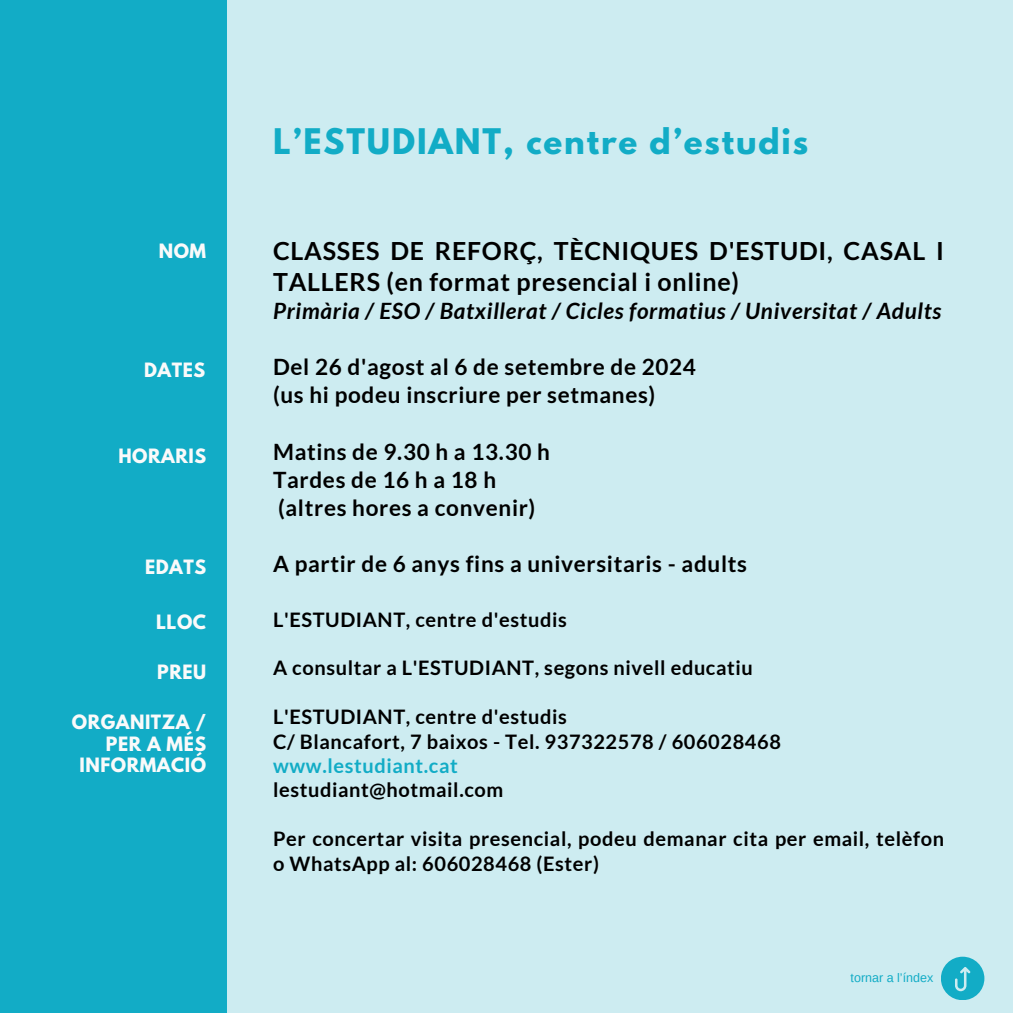
<style>
.page{position:relative;width:1013px;height:1013px;background:#fff}
.page>*{position:absolute;margin:0;border:0;box-sizing:border-box;transform-origin:0 0}
.t1{font:700 31.25px "League Spartan";letter-spacing:.06em;color:#12acc6}
.t2{font:700 25px/31px "Lato";letter-spacing:.03em;color:#000}
.t3{font:700 22.5px/28.1px "Lato";letter-spacing:.03em;color:#000}
.t4{font:italic 700 22.5px "Lato";letter-spacing:.03em;color:#000}
.t5{font:700 20px/24.4px "Lato";letter-spacing:.03em;color:#000}
.t6{font:700 20px "Lato";letter-spacing:.03em;color:#12acc6}
.t7{font:700 17.5px/21.5px "League Spartan";letter-spacing:.03em;color:#fafafa;text-align:right}
.t8{font:12.5px "Arimo";color:#12acc6}
</style>
<div class="page">
<div style="left:0;top:0;width:1012px;height:1012px;background:#cdecf1"></div>
<svg style="left:941px;top:956px;width:43px;height:43px"></svg>
<div style="left:0;top:0;width:227px;height:1012px;background:#12acc6"></div>
<p class="t7" style="left:159px;top:243px;width:49px">NOM</p>
<p class="t7" style="left:144px;top:361px;width:63px">DATES</p>
<p class="t7" style="left:118px;top:448px;width:89px">HORARIS</p>
<p class="t7" style="left:145px;top:558px;width:63px">EDATS</p>
<p class="t7" style="left:156px;top:613px;width:51px">LLOC</p>
<p class="t7" style="left:157px;top:663px;width:50px">PREU</p>
<p class="t7" style="left:72px;top:713px;width:136px">ORGANITZA /<br>PER A MÉS<br>INFORMACIÓ</p>
<h1 class="t1" style="left:273px;top:125px;width:537px">L’ESTUDIANT, centre d’estudis</h1>
<p class="t2" style="left:273px;top:235px;width:672px">CLASSES DE REFORÇ, TÈCNIQUES D'ESTUDI, CASAL I<br>TALLERS (en format presencial i online)</p>
<p class="t4" style="left:273px;top:297px;width:669px">Primària / ESO / Batxillerat / Cicles formatius / Universitat / Adults</p>
<p class="t3" style="left:273px;top:352px;width:424px">Del 26 d'agost al 6 de setembre de 2024 (us hi podeu inscriure per setmanes)</p>
<p class="t3" style="left:273px;top:437px;width:278px">Matins de 9.30 h a 13.30 h<br>Tardes de 16 h a 18 h (altres hores a convenir)</p>
<p class="t3" style="left:273px;top:549px;width:475px">A partir de 6 anys fins a universitaris - adults</p>
<p class="t5" style="left:273px;top:606px;width:295px">L'ESTUDIANT, centre d'estudis</p>
<p class="t5" style="left:273px;top:655px;width:481px">A consultar a L'ESTUDIANT, segons nivell educatiu</p>
<p class="t5" style="left:273px;top:704px;width:509px">L'ESTUDIANT, centre d'estudis<br>C/ Blancafort, 7 baixos - Tel. 937322578 / 606028468</p>
<p class="t6" style="left:273px;top:753px;width:186px">www.lestudiant.cat</p>
<p class="t5" style="left:273px;top:777px;width:232px">lestudiant@hotmail.com</p>
<p class="t5" style="left:273px;top:826px;width:672px">Per concertar visita presencial, podeu demanar cita per email, telèfon o WhatsApp al: 606028468 (Ester)</p>
<p class="t8" style="left:850px;top:970px;width:84px">tornar a l’índex</p>
</div>
